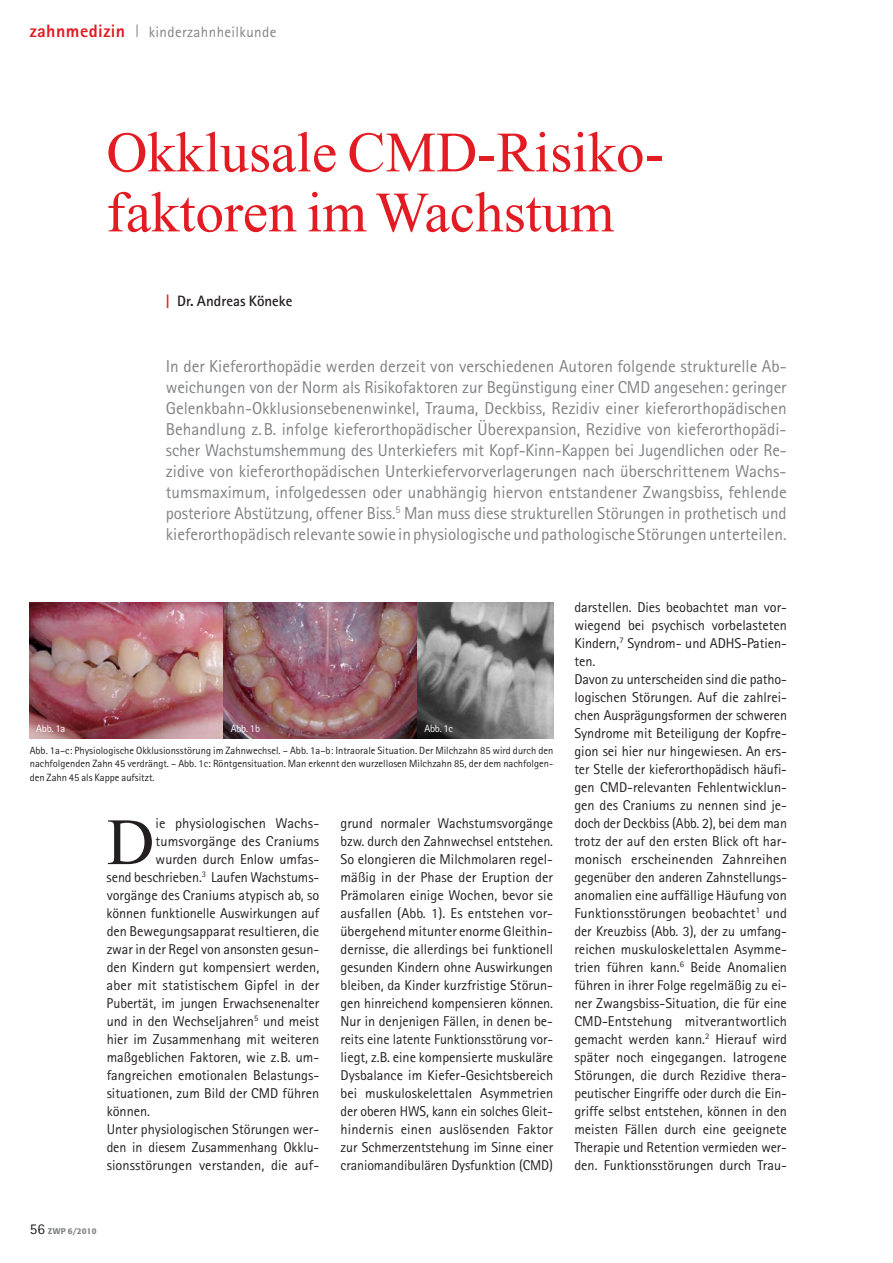
<style>
.page{position:relative;width:893px;height:1263px;background:#fff}
.page>*{position:absolute;margin:0;border:0;box-sizing:border-box;transform-origin:0 0}
.t1{font:66px "Times New Roman";color:#231f20}
.t2{font:57px/60px "Times New Roman";color:#e31b22}
.t3{font:800 18px "Rotis Sans Serif";letter-spacing:.025em;color:#e31b22}
.t4{font:17.25px/21px "Rotis Sans Serif";color:#808284;text-align:justify}
.t5{font:15px "Rotis Sans Serif";letter-spacing:.025em;color:#808284}
.t6{font:700 15px "Rotis Sans Serif";color:#231f20}
.t7{font:14.25px/18px "Rotis Sans Serif";color:#231f20;text-align:justify}
.t8{font:10.5px/13.5px "Rotis Sans Serif";color:#231f20;text-align:justify}
.t9{font:10.5px "Rotis Sans Serif";letter-spacing:-.015em;color:#fff}
.t10{font:500 8.25px "Formata";letter-spacing:.02em;color:#808284}
.s1{color:#e31b22}
.s2{font-family:"Rotis Sans Serif";font-weight:400;font-size:15px;color:#231f20}
</style>
<div class="page">
<svg style="left:137px;top:24px;width:1px;height:13px"></svg>
<img style="left:30px;top:602px;width:192px;height:136px">
<img style="left:224px;top:602px;width:193px;height:136px">
<svg style="left:417px;top:602px;width:136px;height:136px;background:#7f7f7f"></svg>
<p class="t3" style="left:30px;top:25px;width:97px">zahnmedizin</p>
<p class="t5" style="left:149px;top:27px;width:129px">kinderzahnheilkunde</p>
<h2 class="t2" style="left:106px;top:128px;width:559px">Okklusale CMD-Risiko&shy;faktoren im Wachstum</h2>
<p class="t6" style="left:166px;top:296px;width:128px"><span class="s1">|</span> Dr. Andreas Köneke</p>
<p class="t4" style="left:166px;top:357px;width:622px">In der Kieferorthopädie werden derzeit von verschiedenen Autoren folgende strukturelle Ab&shy;weichungen von der Norm als Risikofaktoren zur Begünstigung einer CMD angesehen: geringer Gelenkbahn-Okklusionsebenenwinkel, Trauma, Deckbiss, Rezidiv einer kieferorthopädischen Behandlung z.B. infolge kieferorthopädischer Überexpansion, Rezidive von kieferorthopädi&shy;scher Wachstumshemmung des Unterkiefers mit Kopf-Kinn-Kappen bei Jugendlichen oder Re - zidive von kieferorthopädischen Unterkiefervorverlagerungen nach überschrittenem Wachs&shy;tumsmaximum, infolgedessen oder unabhängig hiervon entstandener Zwangsbiss, fehlende posteriore Abstützung, offener Biss.<sup>5</sup> Man muss diese strukturellen Störungen in prothetisch und kieferorthopädisch relevante sowie in physiologische und pathologische Störungen unterteilen.</p>
<p class="t9" style="left:36px;top:725px;width:31px">Abb. 1a</p>
<p class="t9" style="left:231px;top:725px;width:31px">Abb. 1b</p>
<p class="t9" style="left:424px;top:725px;width:30px">Abb. 1c</p>
<p class="t8" style="left:30px;top:745px;width:525px">Abb. 1a–c: Physiologische Okklusionsstörung im Zahnwechsel. – Abb. 1a–b: Intraorale Situation. Der Milchzahn 85 wird durch den nachfolgenden Zahn 45 verdrängt. – Abb. 1c: Röntgensituation. Man erkennt den wurzellosen Milchzahn 85, der dem nachfolgen&shy;den Zahn 45 als Kappe aufsitzt.</p>
<h1 class="t1" style="left:107px;top:818px;width:49px">D</h1>
<p class="t7" style="left:156px;top:816px;width:165px">ie physiologischen Wachs-</p>
<p class="t7" style="left:156px;top:834px;width:165px">tumsvorgänge des Craniums</p>
<p class="t7" style="left:156px;top:852px;width:165px">wurden durch Enlow umfas-</p>
<p class="t7" style="left:107px;top:870px;width:214px">send beschrieben.<sup>3</sup> Laufen Wachstums-</p>
<p class="t7" style="left:107px;top:888px;width:214px">vorgänge des Craniums atypisch ab, so</p>
<p class="t7" style="left:107px;top:906px;width:214px">können funktionelle Auswirkungen auf</p>
<p class="t7" style="left:107px;top:924px;width:214px">den Bewegungsapparat resultieren, die</p>
<p class="t7" style="left:107px;top:942px;width:214px">zwar in der Regel von ansonsten gesun-</p>
<p class="t7" style="left:107px;top:960px;width:214px">den Kindern gut kompensiert werden,</p>
<p class="t7" style="left:107px;top:978px;width:214px">aber mit statistischem Gipfel in der</p>
<p class="t7" style="left:107px;top:996px;width:214px">Pubertät, im jungen Erwachsenenalter</p>
<p class="t7" style="left:107px;top:1014px;width:214px">und in den Wechseljahren<sup>5</sup> und meist</p>
<p class="t7" style="left:107px;top:1032px;width:214px">hier im Zusammenhang mit weiteren</p>
<p class="t7" style="left:107px;top:1050px;width:214px">maßgeblichen Faktoren, wie z.B. um-</p>
<p class="t7" style="left:107px;top:1068px;width:214px">fangreichen emotionalen Belastungs-</p>
<p class="t7" style="left:107px;top:1086px;width:214px">situationen, zum Bild der CMD führen</p>
<p class="t7" style="left:107px;top:1104px;width:45px">können.</p>
<p class="t7" style="left:107px;top:1122px;width:214px">Unter physiologischen Störungen wer-</p>
<p class="t7" style="left:107px;top:1140px;width:214px">den in diesem Zusammenhang Okklu-</p>
<p class="t7" style="left:107px;top:1158px;width:214px">sionsstörungen verstanden, die auf-</p>
<p class="t10" style="left:30px;top:1227px;width:68px"><span class="s2">56</span> ZWP 6/2010</p>
<p class="t7" style="left:340px;top:816px;width:214px">grund normaler Wachstumsvorgänge bzw. durch den Zahnwechsel entstehen.<br>So elongieren die Milchmolaren regel&shy;mäßig in der Phase der Eruption der Prämolaren einige Wochen, bevor sie ausfallen (Abb. 1). Es entstehen vor&shy;übergehend mitunter enorme Gleithin&shy;dernisse, die allerdings bei funktionell gesunden Kindern ohne Auswirkungen bleiben, da Kinder kurzfristige Störun&shy;gen hinreichend kompensieren können.<br>Nur in denjenigen Fällen, in denen be&shy;reits eine latente Funktionsstörung vor&shy;liegt, z.B. eine kompensierte muskuläre Dysbalance im Kiefer-Gesichtsbereich bei muskuloskelettalen Asymmetrien der oberen HWS, kann ein solches Gleit - hindernis einen auslösenden Faktor zur Schmerzentstehung im Sinne einer craniomandibulären Dysfunktion (CMD)</p>
<p class="t7" style="left:574px;top:600px;width:214px;text-align:left">darstellen. Dies beobachtet man vor&shy;wiegend bei psychisch vorbelasteten Kindern,<sup>7</sup> Syndrom- und ADHS-Patien&shy;ten.<br>Davon zu unterscheiden sind die patho&shy;logischen Störungen. Auf die zahlrei&shy;chen Ausprägungsformen der schweren Syndrome mit Beteiligung der Kopfre&shy;gion sei hier nur hingewiesen. An ers&shy;ter Stelle der kieferorthopädisch häufi&shy;gen CMD-relevanten Fehlentwicklun&shy;gen des Craniums zu nennen sind je&shy;doch der Deckbiss (Abb. 2), bei dem man trotz der auf den ersten Blick oft har&shy;monisch erscheinenden Zahnreihen gegenüber den anderen Zahnstellungs&shy;anomalien eine auffällige Häufung von Funktionsstörungen beobachtet<sup>1</sup> und der Kreuzbiss (Abb. 3), der zu umfang - reichen muskuloskelettalen Asymme&shy;trien führen kann.<sup>6</sup> Beide Anomalien führen in ihrer Folge regelmäßig zu ei&shy;ner Zwangsbiss-Situation, die für eine CMD-Entstehung mitverantwortlich gemacht werden kann.<sup>2</sup> Hierauf wird später noch eingegangen. Iatrogene Störungen, die durch Rezidive thera&shy;peutischer Eingriffe oder durch die Ein&shy;griffe selbst entstehen, können in den meisten Fällen durch eine geeignete Therapie und Retention vermieden wer&shy;den. Funktionsstörungen durch Trau-</p>
</div>
